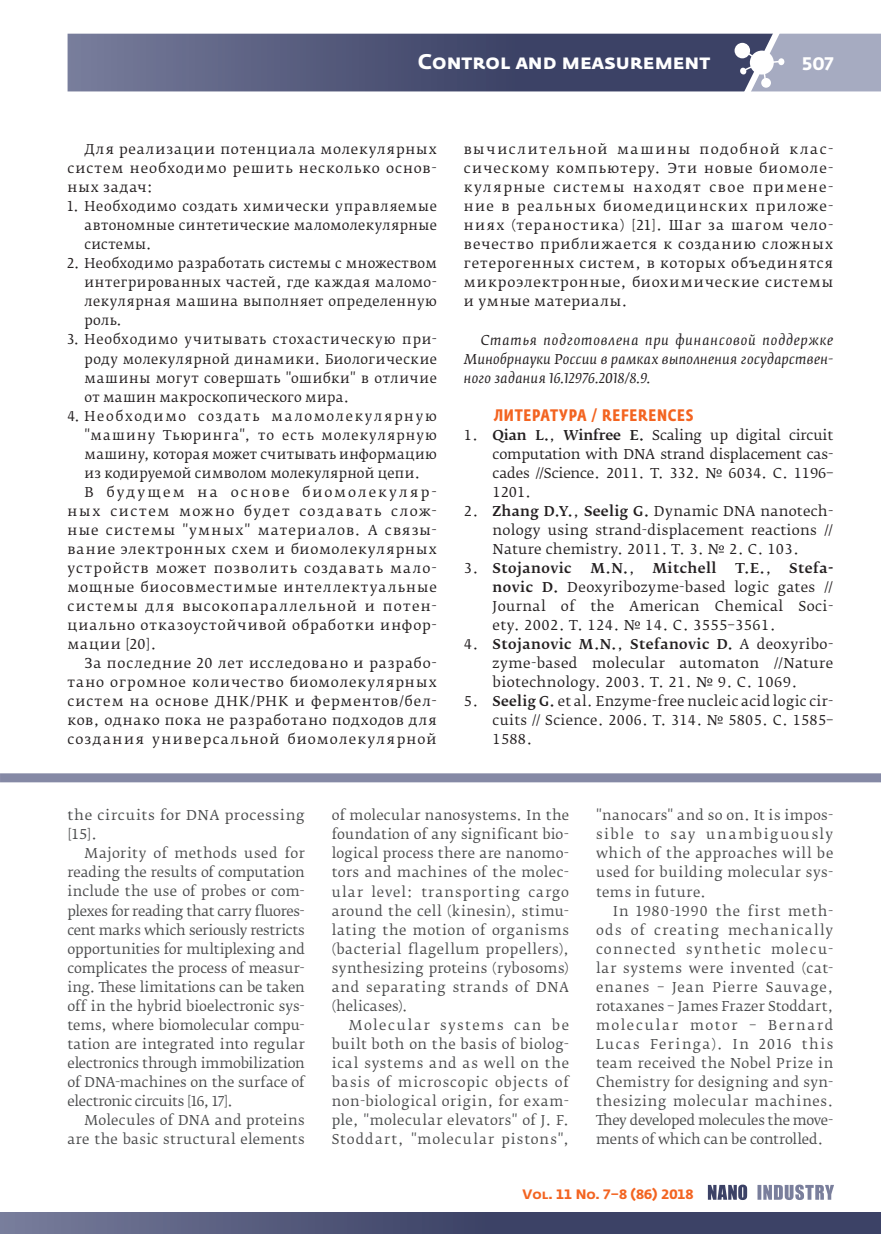
<style>
.page{position:relative;width:881px;height:1234px;background:#fff}
.page>*{position:absolute;margin:0;border:0;box-sizing:border-box;transform-origin:0 0}
.t1{font:700 21px "Fedra Sans Pro";color:#fff}
.t2{font:700 18px "Fedra Sans Alt Pro";color:#fff}
.t3{font:700 16.5px "Fedra Sans Cond Pro";color:#f36421}
.t4{font:13.5px/19px "Fedra Serif B Pro";letter-spacing:.03em;color:#4b4c4d;text-align:justify}
.t5{font:13.5px/19px "Fedra Serif B Pro";letter-spacing:.05em;color:#231f20;text-align:justify}
.t6{font:italic 13.5px/19px "Fedra Serif B Pro";letter-spacing:.025em;color:#231f20;text-align:justify}
.t7{font:13.5px "Fedra Serif B Pro";letter-spacing:.085em;color:#231f20}
.t8{font:13.5px "Fedra Serif B Pro";letter-spacing:.075em;color:#231f20}
.t9{font:13.5px "Fedra Serif B Pro";letter-spacing:.015em;color:#231f20}
.t10{font:13.5px "Fedra Serif B Pro";letter-spacing:.01em;color:#231f20}
.t11{font:13.5px "Fedra Serif B Pro";letter-spacing:.07em;color:#231f20}
.t12{font:13.5px "Fedra Serif B Pro";letter-spacing:.095em;color:#231f20}
.t13{font:13.5px "Fedra Serif B Pro";letter-spacing:.13em;color:#231f20}
.t14{font:13.5px "Fedra Serif B Pro";letter-spacing:.08em;color:#231f20}
.t15{font:13.5px "Fedra Serif B Pro";letter-spacing:.09em;color:#231f20}
.t16{font:13.5px "Fedra Serif B Pro";letter-spacing:.115em;color:#231f20}
.t17{font:500 13.5px "Fedra Serif B Pro";letter-spacing:.03em;color:#231f20}
.t18{font:13.5px "Fedra Serif B Pro";letter-spacing:.145em;color:#231f20}
.t19{font:700 13.5px "Fedra Sans Alt Pro";color:#f36421}
.s1{font-weight:500}
.s2{font-weight:400}
</style>
<div class="page">
<svg style="left:68px;top:33px;width:812px;height:59px;background:#626786"></svg>
<div style="left:0;top:1211px;width:880px;height:22px;background:linear-gradient(to right,#6b7090,#2d3459)"></div>
<svg style="left:0;top:1211px;width:1px;height:22px"></svg>
<svg style="left:757px;top:1184px;width:76px;height:15px"></svg>
<svg style="left:707px;top:1184px;width:39px;height:15px"></svg>
<div style="left:0;top:773px;width:880px;height:9px;background:#8589a5"></div>
<h1 class="t1" style="left:417px;top:49px;width:294px">Control and measurement</h1>
<h2 class="t2" style="left:801px;top:52px;width:33px">507</h2>
<p class="t5" style="left:68px;top:140px;width:370px;text-indent:17px">Для реализации потенциала молекулярных систем необходимо решить несколько основ&shy;ных задач:</p>
<p class="t5" style="left:85px;top:197px;width:353px;text-indent:-17px">1. Необходимо создать химически управляемые автономные синтетические маломолекулярные системы.</p>
<p class="t5" style="left:85px;top:254px;width:353px;text-indent:-17px">2. Необходимо разработать системы с множеством интегрированных частей, где каждая маломо&shy;лекулярная машина выполняет определенную роль.</p>
<p class="t5" style="left:85px;top:330px;width:353px;text-indent:-17px">3. Необходимо учитывать стохастическую при&shy;роду молекулярной динамики. Биологические машины могут совершать "ошибки" в отличие от машин макроскопического мира.</p>
<p class="t13" style="left:67px;top:407px;width:370px">4. Необходимо создать маломолекулярную</p>
<p class="t14" style="left:84px;top:426px;width:353px">"машину Тьюринга", то есть молекулярную</p>
<p class="t9" style="left:84px;top:445px;width:353px">машину, которая может считывать информацию</p>
<p class="t10" style="left:84px;top:464px;width:337px">из кодируемой символом молекулярной цепи.</p>
<p class="t18" style="left:85px;top:483px;width:353px">В будущем на основе биомолекуляр-</p>
<p class="t16" style="left:68px;top:502px;width:370px">ных систем можно будет создавать слож-</p>
<p class="t7" style="left:68px;top:521px;width:370px">ные системы "умных" материалов. А связы-</p>
<p class="t5" style="left:68px;top:539px;width:371px">вание электронных схем и биомолекулярных</p>
<p class="t7" style="left:68px;top:559px;width:370px">устройств может позволить создавать мало-</p>
<p class="t8" style="left:68px;top:578px;width:370px">мощные биосовместимые интеллектуальные</p>
<p class="t15" style="left:68px;top:597px;width:369px">системы для высокопараллельной и потен-</p>
<p class="t5" style="left:68px;top:615px;width:370px">циально отказоустойчивой обработки инфор-</p>
<p class="t5" style="left:68px;top:634px;width:90px">мации [20].</p>
<p class="t5" style="left:85px;top:653px;width:353px">За последние 20 лет исследовано и разрабо-</p>
<p class="t11" style="left:68px;top:673px;width:370px">тано огромное количество биомолекулярных</p>
<p class="t8" style="left:68px;top:692px;width:370px">систем на основе ДНК/РНК и ферментов/бел-</p>
<p class="t5" style="left:68px;top:710px;width:370px">ков, однако пока не разработано подходов для</p>
<p class="t12" style="left:68px;top:730px;width:371px">создания универсальной биомолекулярной</p>
<p class="t5" style="left:463px;top:140px;width:371px">вычислительной машины подобной клас&shy;сическому компьютеру. Эти новые биомоле&shy;кулярные системы находят свое примене&shy;ние в реальных биомедицинских приложе&shy;ниях (тераностика) [21]. Шаг за шагом чело&shy;вечество приближается к созданию сложных гетерогенных систем, в которых объединятся микроэлектронные, биохимические системы и умные материалы.</p>
<p class="t6" style="left:463px;top:330px;width:370px;text-indent:17px">Статья подготовлена при финансовой поддержке Минобрнауки России в рамках выполнения государствен&shy;ного задания 16.12976.2018/8.9.</p>
<p class="t3" style="left:493px;top:404px;width:11px">ЛИТЕРАТУРА</p>
<p class="t3" style="left:591px;top:404px;width:21px">/ REFERENCES</p>
<p class="t5" style="left:492px;top:425px;width:342px;text-indent:-29px">1. <span class="s1">Qian L.</span>, <span class="s1">Winfree E.</span> Scaling up digital circuit computation with DNA strand displacement cas&shy;cades //Science. 2011. Т. 332. № 6034. С. 1196– 1201.</p>
<p class="t5" style="left:492px;top:501px;width:342px;text-indent:-29px">2. <span class="s1">Zhang D.Y.</span>, <span class="s1">Seelig G.</span> Dynamic DNA nanotech&shy;nology using strand-displacement reactions // Nature chemistry. 2011. Т. 3. № 2. С. 103.</p>
<p class="t17" style="left:463px;top:559px;width:109px"><span class="s2">3.</span> Stojanovic</p>
<p class="t17" style="left:590px;top:559px;width:46px">M.N.<span class="s2">,</span></p>
<p class="t17" style="left:652px;top:559px;width:66px">Mitchell</p>
<p class="t17" style="left:735px;top:559px;width:37px">T.E.<span class="s2">,</span></p>
<p class="t5" style="left:492px;top:558px;width:342px;text-indent:296px"><span class="s1">Stefa&shy;novic D.</span> Deoxyribozyme-based logic gates // Journal of the American Chemical Soci&shy;ety. 2002. Т. 124. № 14. С. 3555–3561.</p>
<p class="t5" style="left:492px;top:634px;width:342px;text-indent:-29px">4. <span class="s1">Stojanovic M.N.</span>, <span class="s1">Stefanovic D.</span> A deoxyribo&shy;zyme-based molecular automaton //Nature biotechnology. 2003. Т. 21. № 9. С. 1069.</p>
<p class="t5" style="left:492px;top:691px;width:342px;text-indent:-29px">5. <span class="s1">Seelig G.</span> et al. Enzyme-free nucleic acid logic cir&shy;cuits // Science. 2006. Т. 314. № 5805. С. 1585– 1588.</p>
<p class="t4" style="left:68px;top:805px;width:238px">the circuits for DNA processing [15].</p>
<p class="t4" style="left:67px;top:844px;width:239px;text-indent:17px">Majority of methods used for reading the results of computation include the use of probes or com&shy;plexes for reading that carry fluores&shy;cent marks which seriously restricts opportunities for multiplexing and complicates the process of measur&shy;ing. These limitations can be taken off in the hybrid bioelectronic sys&shy;tems, where biomolecular compu&shy;tation are integrated into regular electronics through immobilization of DNA-machines on the surface of electronic circuits [16, 17].</p>
<p class="t4" style="left:67px;top:1110px;width:239px;text-align:right">Molecules of DNA and proteins are the basic structural elements</p>
<p class="t4" style="left:332px;top:805px;width:239px">of molecular nanosystems. In the foundation of any significant bio&shy;logical process there are nanomo&shy;tors and machines of the molec&shy;ular level: transporting cargo around the cell (kinesin), stimu&shy;lating the motion of organisms (bacterial flagellum propellers), synthesizing proteins (rybosoms) and separating strands of DNA (helicases).</p>
<p class="t4" style="left:332px;top:1015px;width:239px;text-indent:17px">Molecular systems can be built both on the basis of biolog&shy;ical systems and as well on the basis of microscopic objects of non-biological origin, for exam&shy;ple, "molecular elevators" of J. F.<br>Stoddart, "molecular pistons",</p>
<p class="t4" style="left:596px;top:806px;width:239px">"nanocars" and so on. It is impos&shy;sible to say unambiguously which of the approaches will be used for building molecular sys&shy;tems in future.</p>
<p class="t4" style="left:596px;top:901px;width:239px;text-indent:17px">In 1980-1990 the first meth&shy;ods of creating mechanically connected synthetic molecu&shy;lar systems were invented (cat&shy;enanes – Jean Pierre Sauvage, rotaxanes – James Frazer Stoddart, molecular motor – Bernard Lucas Feringa). In 2016 this team received the Nobel Prize in Chemistry for designing and syn&shy;thesizing molecular machines.<br>They developed molecules the move&shy;ments of which can be controlled.</p>
<p class="t19" style="left:522px;top:1185px;width:173px">Vol. 11 No. 7–8 (86) 2018</p>
</div>
